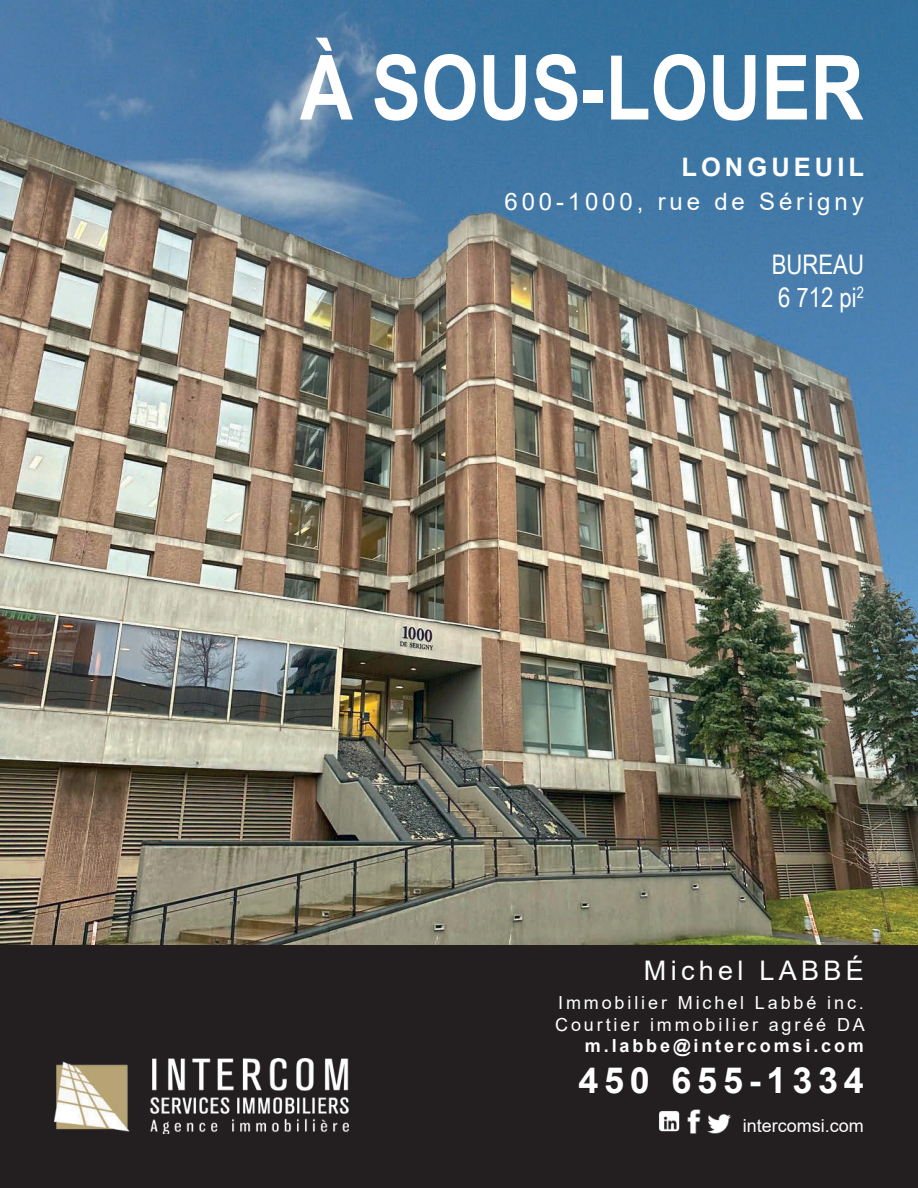
<style>
.page{position:relative;width:918px;height:1188px;background:#fff}
.page>*{position:absolute;margin:0;border:0;box-sizing:border-box;transform-origin:0 0}
.t1{font:700 90px "Arial Narrow";color:#fff}
.t2{font:700 36px "Arial";letter-spacing:.16em;color:#fff}
.t3{font:27px/32.4px "Arial Narrow";color:#fff}
.t4{font:27px "Arial";letter-spacing:.16em;color:#fff}
.t5{font:700 25.5px "Arial";letter-spacing:.16em;color:#fff}
.t6{font:24px "Arial";letter-spacing:.16em;color:#fff}
.t7{font:18px/21.6px "Arial";letter-spacing:.16em;color:#fff}
.t8{font:700 18px "Arial";letter-spacing:.16em;color:#fff}
.t9{font:18px "Arial";color:#fff}
</style>
<div class="page">
<img style="left:0;top:0;width:918px;height:945px">
<div style="left:0;top:945px;width:918px;height:243px;background:#231f20"></div>
<img style="left:707px;top:1114px;width:24px;height:20px">
<img style="left:659px;top:1111px;width:21px;height:21px">
<img style="left:687px;top:1109px;width:14px;height:25px">
<img style="left:54px;top:1058px;width:295px;height:76px">
<h1 class="t1" style="left:300px;top:20px;width:565px">À SOUS-LOUER</h1>
<h3 class="t5" style="left:681px;top:149px;width:184px">LONGUEUIL</h3>
<h3 class="t6" style="left:505px;top:185px;width:361px">600-1000, rue de Sérigny</h3>
<h3 class="t3" style="left:772px;top:248px;width:94px">BUREAU<br>6 712 pi<sup>2</sup></h3>
<h3 class="t4" style="left:644px;top:952px;width:222px">Michel LABBÉ</h3>
<p class="t7" style="left:555px;top:992px;width:311px">Immobilier Michel Labbé inc.<br>Courtier immobilier agréé DA</p>
<p class="t8" style="left:585px;top:1033px;width:281px">m.labbe@intercomsi.com</p>
<h2 class="t2" style="left:578px;top:1055px;width:287px">450 655-1334</h2>
<p class="t9" style="left:743px;top:1113px;width:123px">intercomsi.com</p>
</div>
